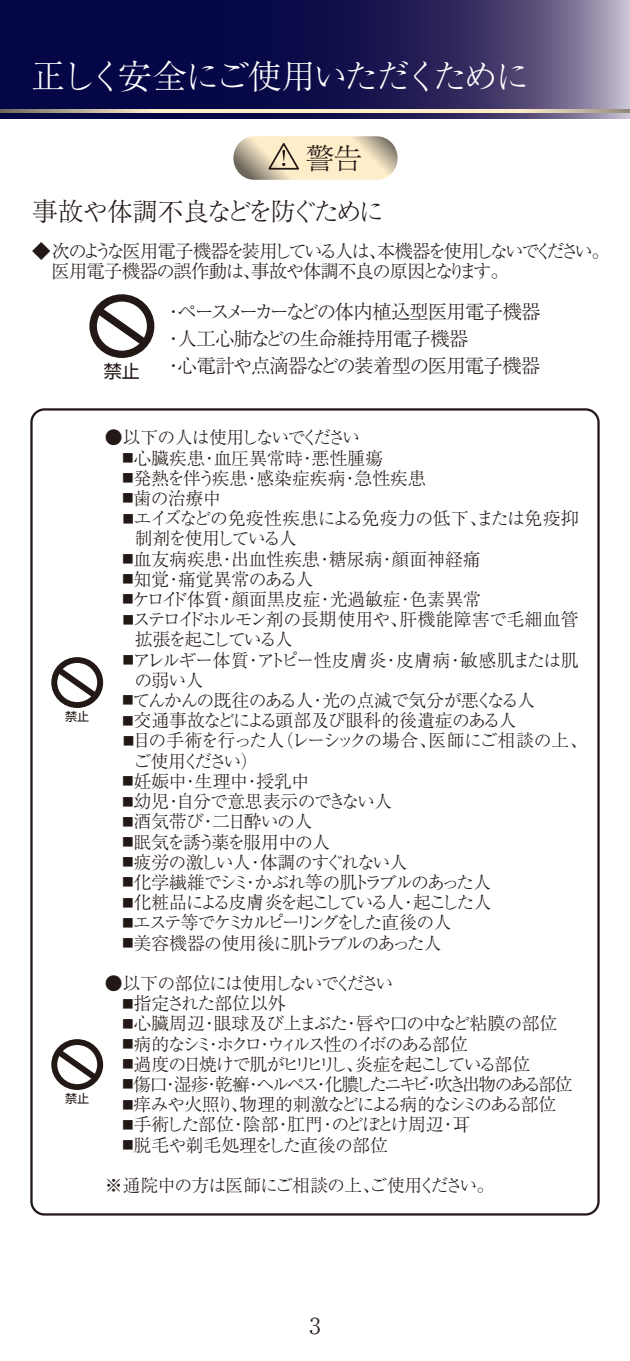
<style>
.page{position:relative;width:630px;height:1361px;background:#fff}
.page>*{position:absolute;margin:0;border:0;box-sizing:border-box;transform-origin:0 0}
.t1{font:300 33.9px "Ryumin Pr 5";letter-spacing:-.085em;color:#fff}
.t2{font:300 28.8px "Ryumin Pr 5";color:#221815}
.t3{font:300 25.5px "Ryumin Pr 5";letter-spacing:-.095em;color:#221815}
.t4{font:300 22.2px "Ryumin Pr 5";color:#221815}
.t5{font:300 19.5px/27px "Ryumin Pr 5";letter-spacing:-.045em;color:#221815}
.t6{font:300 18.3px/19.8px "Ryumin Pr 5";letter-spacing:-.085em;color:#221815}
.t7{font:18px "Shin Go Pr 5";color:#221815}
.t8{font:300 17.7px/20.1px "Ryumin Pr 5";letter-spacing:-.06em;color:#221815}
.t9{font:300 17.7px "Ryumin Pr 5";color:#221815}
.t10{font:300 17.7px "Ryumin Pr 5";letter-spacing:-.035em;color:#221815}
.t11{font:300 17.7px "Ryumin Pr 5";letter-spacing:-.09em;color:#221815}
.t12{font:300 17.7px "Ryumin Pr 5";letter-spacing:-.12em;color:#221815}
.t13{font:300 17.7px/20.1px "Ryumin Pr 5";letter-spacing:-.08em;color:#221815}
.t14{font:300 17.7px "Ryumin Pr 5";letter-spacing:-.02em;color:#221815}
.t15{font:300 17.7px "Ryumin Pr 5";letter-spacing:-.16em;color:#221815}
.t16{font:300 17.7px "Ryumin Pr 5";letter-spacing:-.105em;color:#221815}
.t17{font:300 17.7px "Ryumin Pr 5";letter-spacing:-.145em;color:#221815}
.t18{font:300 17.7px "Ryumin Pr 5";letter-spacing:-.155em;color:#221815}
.t19{font:300 17.7px "Ryumin Pr 5";letter-spacing:-.095em;color:#221815}
.t20{font:300 17.7px "Ryumin Pr 5";letter-spacing:-.015em;color:#221815}
.t21{font:300 17.7px "Ryumin Pr 5";letter-spacing:-.03em;color:#221815}
.t22{font:12px "Shin Go Pr 5";color:#221815}
.s1{font-size:11.1px}
</style>
<div class="page">
<svg style="left:0;top:0;width:629px;height:118px"></svg>
<svg style="left:0;top:109px;width:629px;height:3px"></svg>
<svg style="left:233px;top:136px;width:164px;height:44px"></svg>
<svg style="left:267px;top:140px;width:34px;height:31px"></svg>
<div style="left:51px;top:657px;width:52px;height:51px;background:#221815;border-radius:50%"></div>
<div style="left:57px;top:663px;width:40px;height:39px;background:#fff;border-radius:50%"></div>
<svg style="left:56px;top:667px;width:42px;height:32px"></svg>
<div style="left:51px;top:1039px;width:52px;height:51px;background:#221815;border-radius:50%"></div>
<div style="left:57px;top:1045px;width:40px;height:39px;background:#fff;border-radius:50%"></div>
<svg style="left:56px;top:1049px;width:42px;height:32px"></svg>
<div style="left:89px;top:294px;width:65px;height:64px;background:#221815;border-radius:50%"></div>
<div style="left:97px;top:302px;width:50px;height:49px;background:#fff;border-radius:50%"></div>
<svg style="left:96px;top:307px;width:52px;height:39px"></svg>
<h1 class="t1" style="left:31px;top:50px;width:499px">正しく安全にご使用いただくために</h1>
<h2 class="t2" style="left:305px;top:136px;width:58px">警告</h2>
<h3 class="t3" style="left:32px;top:191px;width:353px">事故や体調不良などを防ぐために</h3>
<p class="t6" style="left:51px;top:240px;width:559px;text-indent:-19px">◆ 次のような医用電子機器を装用している人は、本機器を使用しないでください。医用電子機器の誤作動は、事故や体調不良の原因となります。</p>
<p class="t5" style="left:164px;top:297px;width:378px">・ペースメーカーなどの体内植込型医用電子機器・人工心肺などの生命維持用電子機器<br>・心電計や点滴器などの装着型の医用電子機器</p>
<p class="t7" style="left:104px;top:356px;width:37px">禁止</p>
<p class="t22" style="left:65px;top:706px;width:25px">禁止</p>
<p class="t22" style="left:65px;top:1088px;width:25px">禁止</p>
<p class="t16" style="left:105px;top:424px;width:256px">●以下の人は使用しないでください</p>
<p class="t9" style="left:122px;top:444px;width:262px"><span class="s1">■</span>心臓疾患・血圧異常時・悪性腫瘍</p>
<p class="t9" style="left:122px;top:464px;width:305px"><span class="s1">■</span>発熱を伴う疾患・感染症疾病・急性疾患</p>
<p class="t8" style="left:122px;top:487px;width:100px"><span class="s1">■</span>歯の治療中</p>
<p class="t8" style="left:135px;top:507px;width:445px;text-indent:-12px"><span class="s1">■</span>エイズなどの免疫性疾患による免疫力の低下、または免疫抑制剤を使用している人</p>
<p class="t9" style="left:122px;top:545px;width:359px"><span class="s1">■</span>血友病疾患・出血性疾患・糖尿病・顔面神経痛</p>
<p class="t14" style="left:122px;top:565px;width:192px"><span class="s1">■</span>知覚・痛覚異常のある人</p>
<p class="t9" style="left:122px;top:585px;width:360px"><span class="s1">■</span>ケロイド体質・顔面黒皮症・光過敏症・色素異常</p>
<p class="t13" style="left:135px;top:608px;width:445px;text-indent:-12px"><span class="s1">■</span>ステロイドホルモン剤の長期使用や、肝機能障害で毛細血管拡張を起こしている人</p>
<p class="t8" style="left:134px;top:648px;width:445px;text-indent:-11px"><span class="s1">■</span>アレルギー体質・アトピー性皮膚炎・皮膚病・敏感肌または肌の弱い人</p>
<p class="t8" style="left:122px;top:689px;width:413px"><span class="s1">■</span>てんかんの既往のある人・光の点滅で気分が悪くなる人</p>
<p class="t14" style="left:122px;top:707px;width:395px"><span class="s1">■</span>交通事故などによる頭部及び眼科的後遺症のある人</p>
<p class="t8" style="left:133px;top:729px;width:456px;text-indent:-10px"><span class="s1">■</span>目の手術を行った人（レーシックの場合、医師にご相談の上、ご使用ください）</p>
<p class="t20" style="left:122px;top:767px;width:188px"><span class="s1">■</span>妊娠中・生理中・授乳中</p>
<p class="t8" style="left:122px;top:790px;width:271px"><span class="s1">■</span>幼児・自分で意思表示のできない人</p>
<p class="t8" style="left:122px;top:810px;width:191px"><span class="s1">■</span>酒気帯び・二日酔いの人</p>
<p class="t16" style="left:122px;top:828px;width:209px"><span class="s1">■</span>眠気を誘う薬を服用中の人</p>
<p class="t8" style="left:122px;top:850px;width:286px"><span class="s1">■</span>疲労の激しい人・体調のすぐれない人</p>
<p class="t11" style="left:122px;top:868px;width:370px"><span class="s1">■</span>化学繊維でシミ・かぶれ等の肌トラブルのあった人</p>
<p class="t12" style="left:122px;top:888px;width:370px"><span class="s1">■</span>化粧品による皮膚炎を起こしている人・起こした人</p>
<p class="t18" style="left:122px;top:909px;width:330px"><span class="s1">■</span>エステ等でケミカルピーリングをした直後の人</p>
<p class="t8" style="left:122px;top:931px;width:320px"><span class="s1">■</span>美容機器の使用後に肌トラブルのあった人</p>
<p class="t19" style="left:105px;top:969px;width:307px">●以下の部位には使用しないでください　</p>
<p class="t21" style="left:122px;top:989px;width:165px"><span class="s1">■</span>指定された部位以外</p>
<p class="t10" style="left:122px;top:1010px;width:436px"><span class="s1">■</span>心臓周辺・眼球及び上まぶた・唇や口の中など粘膜の部位</p>
<p class="t17" style="left:122px;top:1030px;width:346px"><span class="s1">■</span> 病的なシミ・ホクロ・ウィルス性のイボのある部位</p>
<p class="t12" style="left:122px;top:1050px;width:409px"><span class="s1">■</span>過度の日焼けで肌がヒリヒリし、炎症を起こしている部位</p>
<p class="t15" style="left:122px;top:1070px;width:451px"><span class="s1">■</span> 傷口・湿疹・乾癬・ヘルペス・化膿したニキビ・吹き出物のある部位</p>
<p class="t11" style="left:122px;top:1090px;width:435px"><span class="s1">■</span>痒みや火照り、物理的刺激などによる病的なシミのある部位</p>
<p class="t8" style="left:122px;top:1113px;width:349px"><span class="s1">■</span>手術した部位・陰部・肛門・のどぼとけ周辺・耳</p>
<p class="t10" style="left:122px;top:1131px;width:267px"><span class="s1">■</span>脱毛や剃毛処理をした直後の部位</p>
<p class="t10" style="left:105px;top:1171px;width:391px">※通院中の方は医師にご相談の上、ご使用ください。</p>
<p class="t4" style="left:309px;top:1307px;width:13px">3</p>
</div>
